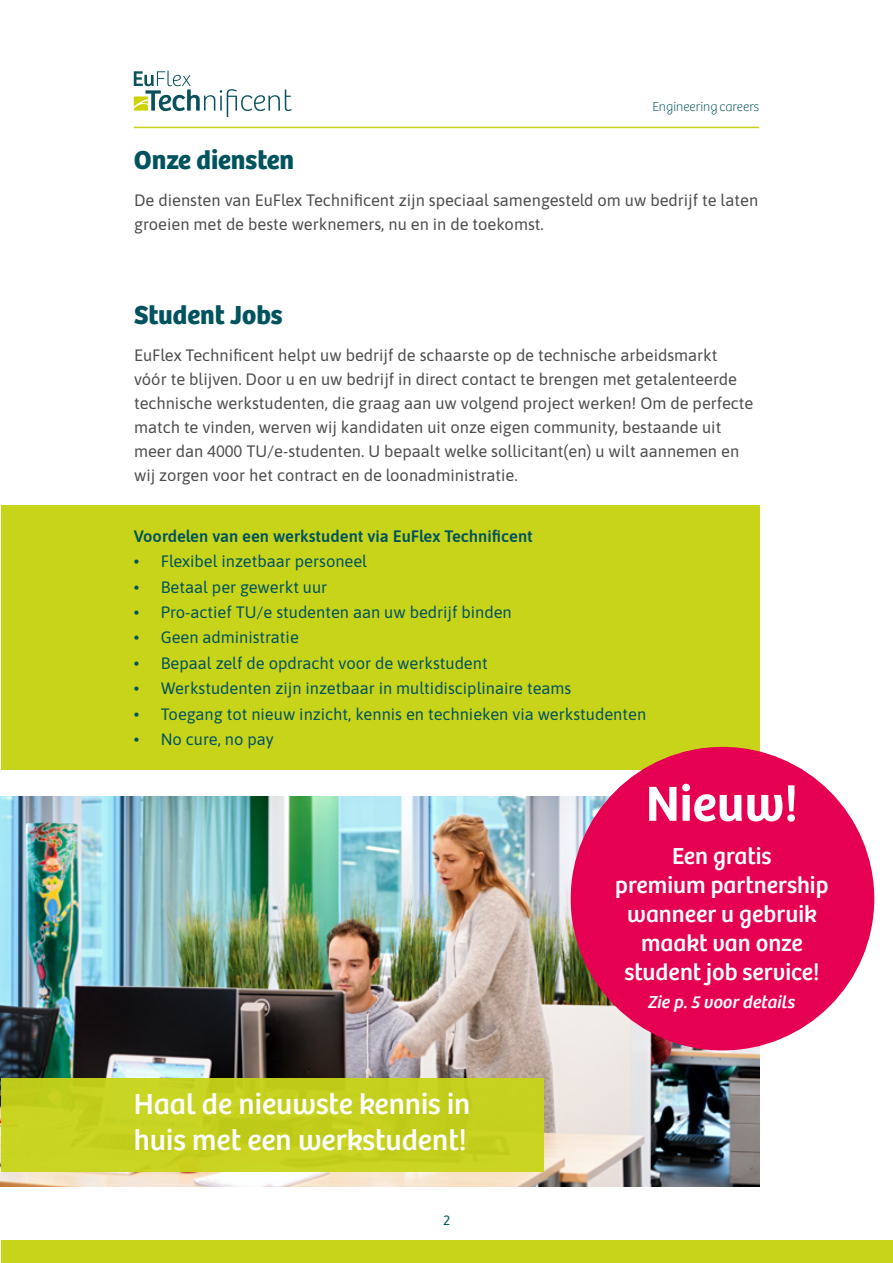
<style>
.page{position:relative;width:893px;height:1263px;background:#fff}
.page>*{position:absolute;margin:0;border:0;box-sizing:border-box;transform-origin:0 0}
.t1{font:600 51px "Bree";color:#fff}
.t2{font:30px/36px "Bree";color:#fff}
.t3{font:700 27px "Bree";color:#00535e}
.t4{font:24px/28.8px "Bree";color:#fff;text-align:center}
.t5{font:italic 18px "Bree";color:#fff}
.t6{font:16.5px/24px "Asap";color:#4d4d4d}
.t7{font:16.5px "Asap";color:#00535e}
.t8{font:600 16.5px "Asap";color:#00535e}
.t9{font:100 13.5px "Bree";color:#00535e}
.t10{font:13.5px "Asap";color:#00535e}
</style>
<div class="page">
<div style="left:1px;top:1240px;width:891px;height:23px;background:#c8d419"></div>
<hr style="left:134px;top:127px;width:625px;height:1px;background:#c8d419">
<svg style="left:134px;top:71px;width:158px;height:46px"></svg>
<div style="left:1px;top:505px;width:759px;height:265px;background:#c8d419"></div>
<img style="left:1px;top:797px;width:759px;height:390px">
<div style="left:1px;top:1078px;width:542px;height:94px;background:#c8d419"></div>
<div style="left:571px;top:747px;width:303px;height:303px;background:#e50051;border-radius:50%"></div>
<p class="t9" style="left:652px;top:97px;width:108px">Engineering careers</p>
<h3 class="t3" style="left:134px;top:144px;width:162px">Onze diensten</h3>
<p class="t6" style="left:134px;top:187px;width:626px">De diensten van EuFlex Technificent zijn speciaal samengesteld om uw bedrijf te laten groeien met de beste werknemers, nu en in de toekomst.</p>
<h3 class="t3" style="left:134px;top:299px;width:150px">Student Jobs</h3>
<p class="t6" style="left:134px;top:342px;width:621px">EuFlex Technificent helpt uw bedrijf de schaarste op de technische arbeidsmarkt vóór te blijven. Door u en uw bedrijf in direct contact te brengen met getalenteerde technische werkstudenten, die graag aan uw volgend project werken! Om de perfecte match te vinden, werven wij kandidaten uit onze eigen community, bestaande uit meer dan 4000 TU/e-studenten. U bepaalt welke sollicitant(en) u wilt aannemen en wij zorgen voor het contract en de loonadministratie.</p>
<p class="t8" style="left:134px;top:524px;width:401px">Voordelen van een werkstudent via EuFlex Technificent</p>
<p class="t7" style="left:134px;top:550px;width:235px">• Flexibel inzetbaar personeel</p>
<p class="t7" style="left:134px;top:575px;width:195px">• Betaal per gewerkt uur</p>
<p class="t7" style="left:134px;top:601px;width:380px">• Pro-actief TU/e studenten aan uw bedrijf binden</p>
<p class="t7" style="left:134px;top:626px;width:167px">• Geen administratie</p>
<p class="t7" style="left:134px;top:652px;width:355px">• Bepaal zelf de opdracht voor de werkstudent</p>
<p class="t7" style="left:134px;top:677px;width:439px">• Werkstudenten zijn inzetbaar in multidisciplinaire teams</p>
<p class="t7" style="left:134px;top:703px;width:514px">• Toegang tot nieuw inzicht, kennis en technieken via werkstudenten</p>
<p class="t7" style="left:134px;top:728px;width:142px">• No cure, no pay</p>
<h2 class="t2" style="left:134px;top:1083px;width:338px">Haal de nieuwste kennis in huis met een werkstudent!</h2>
<p class="t10" style="left:443px;top:1211px;width:9px">2</p>
<h1 class="t1" style="left:646px;top:764px;width:154px">Nieuw!</h1>
<h3 class="t4" style="left:615px;top:840px;width:215px">Een gratis<br>premium partnership wanneer u gebruik maakt van onze student job service!</h3>
<p class="t5" style="left:648px;top:988px;width:148px">Zie p. 5 voor details</p>
</div>
